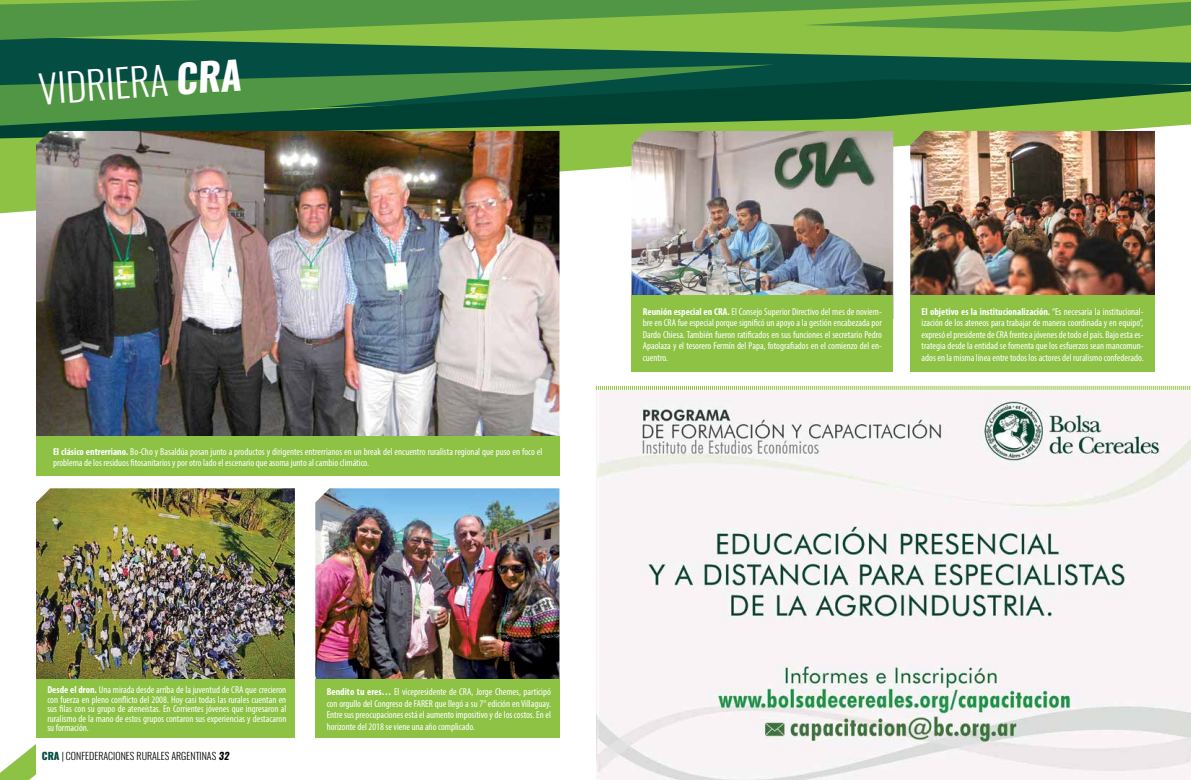
<style>
.page{position:relative;width:1191px;height:780px;background:#fff}
.page>*{position:absolute;margin:0;border:0;box-sizing:border-box;transform-origin:0 0}
.t1{font:300 38.7px "Oswald";color:#fff}
.t2{font:condensed 10px/11.5px "Myriad Pro";color:#fff;text-align:justify}
.t3{font:300 10px "Oswald";color:#000}
.s1{font-weight:700;font-style:italic}
.s2{font-weight:700}
.s3{font-weight:800;color:#034d42}
</style>
<div class="page">
<svg style="left:0;top:744px;width:36px;height:36px"></svg>
<svg style="left:0;top:0;width:1191px;height:213px"></svg>
<svg style="left:0;top:2px;width:1191px;height:77px;background:#2f7342"></svg>
<svg style="left:0;top:79px;width:1191px;height:59px;background:#32723e"></svg>
<svg style="left:0;top:0;width:1081px;height:40px;background:#6aa844"></svg>
<img style="left:36px;top:131px;width:523px;height:306px">
<img style="left:36px;top:488px;width:259px;height:191px">
<img style="left:315px;top:488px;width:244px;height:191px">
<img style="left:910px;top:131px;width:245px;height:164px">
<img style="left:631px;top:131px;width:262px;height:164px">
<div style="left:36px;top:437px;width:523px;height:39px;background:#8dc245"></div>
<div style="left:36px;top:679px;width:259px;height:58px;background:#8dc245"></div>
<div style="left:315px;top:679px;width:244px;height:58px;background:#8dc245"></div>
<div style="left:910px;top:295px;width:245px;height:76px;background:#8dc245"></div>
<div style="left:631px;top:295px;width:262px;height:76px;background:#8dc245"></div>
<img style="left:596px;top:390px;width:595px;height:390px">
<svg style="left:595px;top:385px;width:596px;height:5px"></svg>
<h1 class="t1" style="left:37px;top:63px;width:205px;rotate:-4deg">VIDRIERA <span class="s1">CRA</span></h1>
<p class="t2" style="left:53px;top:446px;width:491px"><span class="s2">El clásico entrerriano.</span> Bo-Cho y Basaldúa posan junto a productos y dirigentes entrerrianos en un break del encuentro ruralista regional que puso en foco el problema de los residuos fitosanitarios y por otro lado el escenario que asoma junto al cambio climático.</p>
<p class="t2" style="left:47px;top:685px;width:240px;line-height:9.5px"><span class="s2">Desde el dron.</span> Una mirada desde arriba de la juventud de CRA que crecieron con fuerza en pleno conflicto del 2008. Hoy casi todas las rurales cuentan en sus filas con su grupo de ateneístas. En Corrientes jóvenes que ingresaron al ruralismo de la mano de estos grupos contaron sus experiencias y destacaron su formación.</p>
<p class="t2" style="left:327px;top:686px;width:226px"><span class="s2">Bendito tu eres…</span> El vicepresidente de CRA, Jorge Chemes, participó con orgullo del Congreso de FARER que llegó a su 7° edición en Villaguay.<br>Entre sus preocupaciones está el aumento impositivo y de los costos. En el horizonte del 2018 se viene una año complicado.</p>
<p class="t3" style="left:42px;top:749px;width:189px"><span class="s3">CRA</span> | CONFEDERACIONES RURALES ARGENTINAS <span class="s1">32</span></p>
<p class="t2" style="left:643px;top:305px;width:240px"><span class="s2">Reunión especial en CRA.</span> El Consejo Superior Directivo del mes de noviem&shy;bre en CRA fue especial porque significó un apoyo a la gestión encabezada por Dardo Chiesa. También fueron ratificados en sus funciones el secretario Pedro Apaolaza y el tesorero Fermín del Papa, fotografiados en el comienzo del en&shy;cuentro.</p>
<p class="t2" style="left:921px;top:305px;width:223px"><span class="s2">El objetivo es la institucionalización.</span> “Es necesaria la institucional&shy;ización de los ateneos para trabajar de manera coordinada y en equipo”, expresó el presidente de CRA frente a jóvenes de todo el país. Bajo esta es&shy;trategia desde la entidad se fomenta que los esfuerzos sean mancomun&shy;ados en la misma línea entre todos los actores del ruralismo confederado.</p>
</div>
